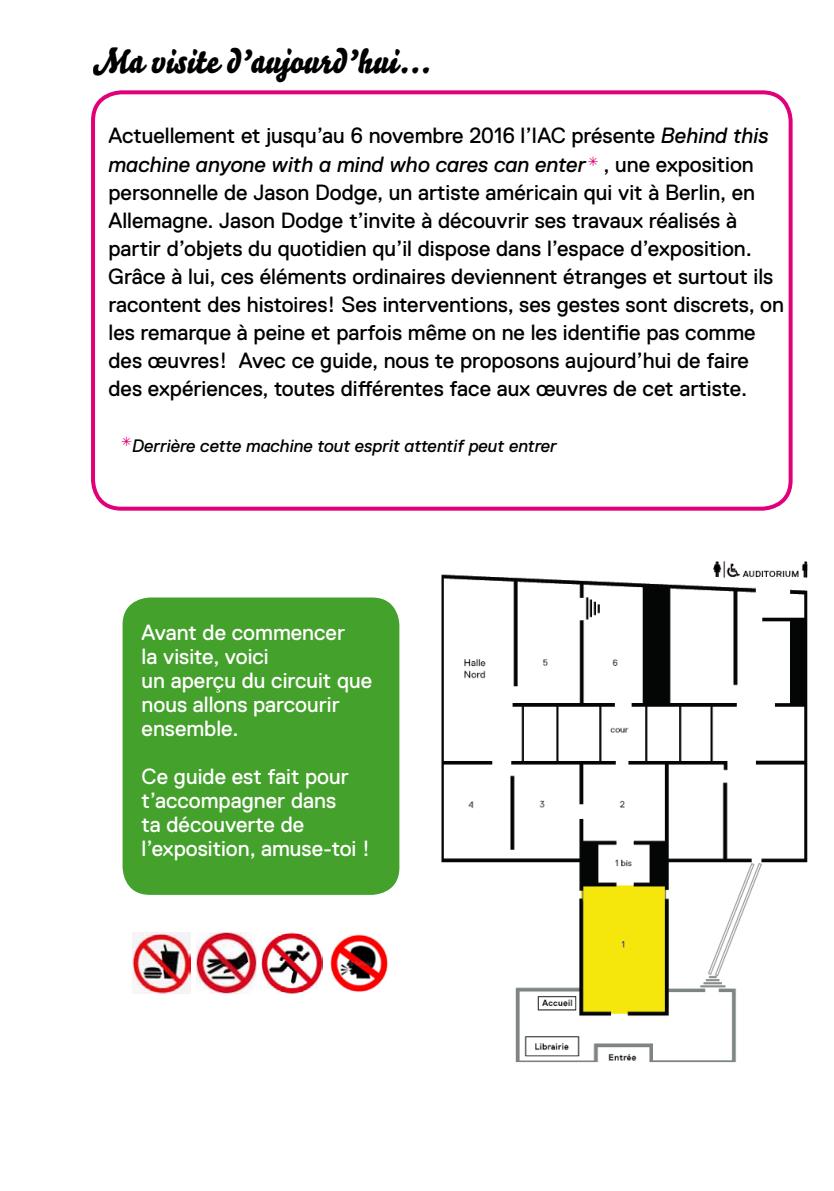
<style>
.page{position:relative;width:834px;height:1191px;background:#fff}
.page>*{position:absolute;margin:0;border:0;box-sizing:border-box;transform-origin:0 0}
.t1{font:34px "Bello Pro";color:#000}
.t2{font:22px/28px "Replica Std";color:#000}
.t3{font:22px/24px "Replica Std";color:#fff}
.t4{font:italic 18px "Replica Std";color:#000}
.s1{font-style:italic}
.s2{font-style:italic;color:#e2007a}
.s3{font-size:22px;color:#e2007a}
</style>
<div class="page">
<div style="left:91px;top:90px;width:701px;height:420px;border:4px solid #e2007a;border-radius:28px"></div>
<div style="left:121px;top:596px;width:279px;height:300px;background:#44a12b;border-radius:28px"></div>
<div style="left:120px;top:595px;width:281px;height:302px;border:2px solid #fff;border-radius:28px"></div>
<img style="left:442px;top:562px;width:364px;height:498px">
<div style="left:439px;top:559px;width:370px;height:504px;border:2px solid #fff"></div>
<img style="left:261px;top:932px;width:62px;height:61px">
<img style="left:133px;top:932px;width:58px;height:61px">
<img style="left:196px;top:932px;width:60px;height:61px">
<img style="left:330px;top:934px;width:58px;height:58px">
<h1 class="t1" style="left:93px;top:37px;width:339px">Ma visite d’aujourd’hui...</h1>
<p class="t2" style="left:108px;top:122px;width:677px">Actuellement et jusqu’au 6 novembre 2016 l’IAC présente <span class="s1">Behind this machine anyone with a mind who cares can enter</span><span class="s2">*</span> , une exposition personnelle de Jason Dodge, un artiste américain qui vit à Berlin, en Allemagne. Jason Dodge t’invite à découvrir ses travaux réalisés à partir d’objets du quotidien qu’il dispose dans l’espace d’exposition.<br>Grâce à lui, ces éléments ordinaires deviennent étranges et surtout ils racontent des histoires! Ses interventions, ses gestes sont discrets, on les remarque à peine et parfois même on ne les identifie pas comme des œuvres! Avec ce guide, nous te proposons aujourd’hui de faire des expériences, toutes différentes face aux œuvres de cet artiste.</p>
<p class="t4" style="left:119px;top:435px;width:439px"><span class="s3">*</span>Derrière cette machine tout esprit attentif peut entrer</p>
<p class="t3" style="left:141px;top:621px;width:232px">Avant de commencer<br>la visite, voici<br>un aperçu du circuit que nous allons parcourir ensemble.</p>
<p class="t3" style="left:141px;top:765px;width:230px">Ce guide est fait pour t’accompagner dans<br>ta découverte de l’exposition, amuse-toi !</p>
</div>
